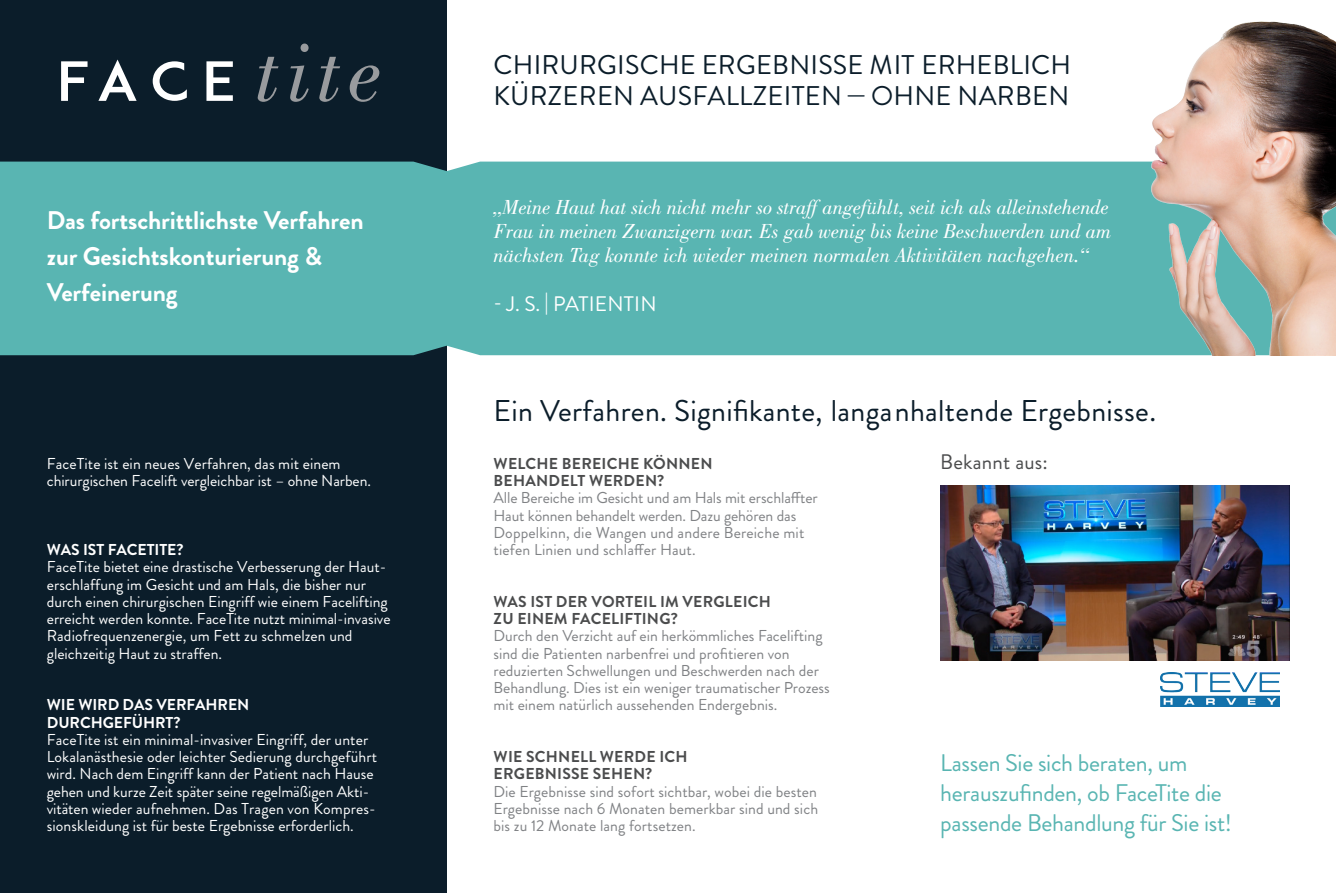
<style>
.page{position:relative;width:1336px;height:893px;background:#fff}
.page>*{position:absolute;margin:0;border:0;box-sizing:border-box;transform-origin:0 0}
.t1{font:30px "Brandon Grotesque";letter-spacing:.01em;color:#0b1d2a}
.t2{font:27px/31px "Brandon Grotesque";letter-spacing:.01em;color:#0b1d2a}
.t3{font:700 25.5px/36px "Brandon Grotesque";letter-spacing:-.005em;color:#fff}
.t4{font:24px/30px "Brandon Grotesque";letter-spacing:-.015em;color:#59b5b2}
.t5{font:italic 21px/24px "Bodoni Std";letter-spacing:-.005em;color:#fff;text-align:justify}
.t6{font:21px "Brandon Grotesque";letter-spacing:.01em;color:#fff}
.t7{font:21px "Brandon Grotesque";letter-spacing:.01em;color:#4b4c4d}
.Copy{font:15.75px/17.2px "Brandon Grotesque";color:#fff}
.Copy-2{font:15.75px/17.2px "Brandon Grotesque";color:#808285}
.Head{font:700 15.75px/17.2px "Brandon Grotesque";letter-spacing:.015em;color:#4b4c4d}
.s1{font-weight:700}
</style>
<div class="page">
<div style="left:0;top:0;width:446px;height:893px;background:#0b1d2a"></div>
<div style="left:0;top:162px;width:1127px;height:193px;background:#59b5b2"></div>
<img style="left:1127px;top:21px;width:208px;height:334px">
<svg style="left:61px;top:60px;width:172px;height:41px"></svg>
<svg style="left:258px;top:44px;width:121px;height:58px"></svg>
<img style="left:940px;top:486px;width:348px;height:175px">
<img style="left:1160px;top:673px;width:119px;height:34px">
<p class="t3" style="left:47px;top:203px;width:318px">Das fortschrittlichste Verfahren zur Gesichtskonturierung &amp;<br>Verfeinerung</p>
<p class="Copy" style="left:47px;top:455px;width:326px">FaceTite ist ein neues Verfahren, das mit einem chirurgischen Facelift vergleichbar ist – ohne Narben.</p>
<p class="Copy" style="left:47px;top:541px;width:345px"><span class="s1">WAS IST FACETITE?<br></span>FaceTite bietet eine drastische Verbesserung der Haut&shy;erschlaffung im Gesicht und am Hals, die bisher nur durch einen chirurgischen Eingriff wie einem Facelifting erreicht werden konnte. FaceTite nutzt minimal-invasive Radiofrequenzenergie, um Fett zu schmelzen und gleichzeitig Haut zu straffen.</p>
<p class="Copy" style="left:47px;top:697px;width:332px"><span class="s1">WIE WIRD DAS VERFAHREN DURCHGEFÜHRT?<br></span>FaceTite ist ein minimal-invasiver Eingriff, der unter Lokalanästhesie oder leichter Sedierung durchgeführt wird. Nach dem Eingriff kann der Patient nach Hause gehen und kurze Zeit später seine regelmäßigen Akti&shy;vitäten wieder aufnehmen. Das Tragen von Kompres&shy;sionskleidung ist für beste Ergebnisse erforderlich.</p>
<p class="t2" style="left:493px;top:50px;width:579px">CHIRURGISCHE ERGEBNISSE MIT ERHEBLICH<br>KÜRZEREN AUSFALLZEITEN — OHNE NARBEN</p>
<p class="t5" style="left:493px;top:195px;width:619px">„Meine Haut hat sich nicht mehr so straff angefühlt, seit ich als alleinstehende Frau in meinen Zwanzigern war. Es gab wenig bis keine Beschwerden und am nächsten Tag konnte ich wieder meinen normalen Aktivitäten nachgehen.“</p>
<p class="t6" style="left:493px;top:289px;width:164px">- J. S. | PATIENTIN</p>
<p class="t1" style="left:493px;top:390px;width:664px">Ein Verfahren. Signifikante, langanhaltende Ergebnisse.</p>
<p class="Head" style="left:493px;top:455px;width:220px">WELCHE BEREICHE KÖNNEN<br>BEHANDELT WERDEN?</p>
<p class="Copy-2" style="left:493px;top:490px;width:325px">Alle Bereiche im Gesicht und am Hals mit erschlaffter Haut können behandelt werden. Dazu gehören das Doppelkinn, die Wangen und andere Bereiche mit tiefen Linien und schlaffer Haut.</p>
<p class="Head" style="left:493px;top:593px;width:279px">WAS IST DER VORTEIL IM VERGLEICH<br>ZU EINEM FACELIFTING?</p>
<p class="Copy-2" style="left:493px;top:628px;width:338px">Durch den Verzicht auf ein herkömmliches Facelifting sind die Patienten narbenfrei und profitieren von reduzierten Schwellungen und Beschwerden nach der Behandlung. Dies ist ein weniger traumatischer Prozess mit einem natürlich aussehenden Endergebnis.</p>
<p class="Head" style="left:493px;top:748px;width:195px">WIE SCHNELL WERDE ICH<br>ERGEBNISSE SEHEN?</p>
<p class="Copy-2" style="left:493px;top:783px;width:326px;text-align:justify">Die Ergebnisse sind sofort sichtbar, wobei die besten Ergebnisse nach 6 Monaten bemerkbar sind und sich bis zu 12 Monate lang fortsetzen.</p>
<p class="t7" style="left:940px;top:447px;width:109px">Bekannt aus:</p>
<p class="t4" style="left:940px;top:748px;width:293px">Lassen Sie sich beraten, um herauszufinden, ob FaceTite die passende Behandlung für Sie ist!</p>
</div>
